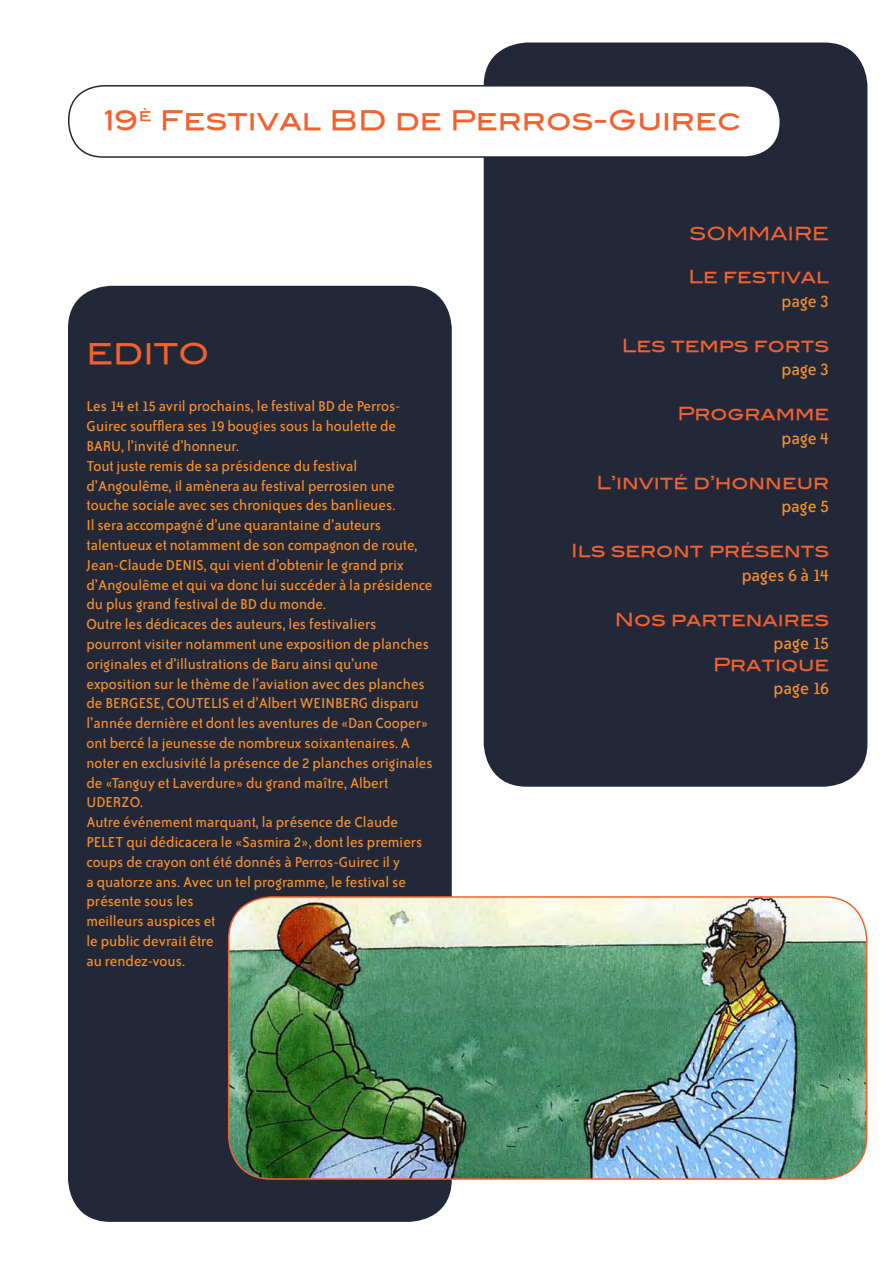
<style>
.page{position:relative;width:893px;height:1263px;background:#fff}
.page>*{position:absolute;margin:0;border:0;box-sizing:border-box;transform-origin:0 0}
.t1{font:28.5px "Blair Md ITCTT Medium";color:#f16231}
.t2{font:27px "Blair Md ITCTT Medium";color:#f16231}
.t3{font:19.5px "Bailey Sans ITC";color:#f6902f}
.t4{font:18px "Blair Md ITCTT Medium";color:#f16231}
.t5{font:16.5px/19.8px "Bailey Sans ITC";color:#f6902f}
</style>
<div class="page">
<div style="left:484px;top:43px;width:383px;height:743px;background:#232838;border-radius:43px"></div>
<div style="left:484px;top:43px;width:383px;height:744px;border:2px solid #232838;border-radius:43px"></div>
<div style="left:69px;top:86px;width:711px;height:71px;background:#fff;border-radius:34px"></div>
<div style="left:68px;top:85px;width:713px;height:73px;border:2px solid #232838;border-radius:34px"></div>
<div style="left:68px;top:286px;width:384px;height:936px;background:#232838;border-radius:43px"></div>
<img style="left:229px;top:897px;width:638px;height:282px">
<div style="left:228px;top:896px;width:639px;height:284px;border:2px solid #f16231;border-radius:43px"></div>
<h2 class="t2" style="left:104px;top:98px;width:638px">19<sup>è</sup> Festival BD de Perros-Guirec</h2>
<h1 class="t1" style="left:86px;top:331px;width:124px">EDITO</h1>
<p class="t5" style="left:86px;top:397px;width:348px">Les 14 et 15 avril prochains, le festival BD de Perros-Guirec soufflera ses 19 bougies sous la houlette de BARU, l’invité d’honneur.<br>Tout juste remis de sa présidence du festival d’Angoulême, il amènera au festival perrosien une touche sociale avec ses chroniques des banlieues.<br>Il sera accompagné d’une quarantaine d’auteurs talentueux et notamment de son compagnon de route, Jean-Claude DENIS, qui vient d’obtenir le grand prix d’Angoulême et qui va donc lui succéder à la présidence du plus grand festival de BD du monde.<br>Outre les dédicaces des auteurs, les festivaliers pourront visiter notamment une exposition de planches originales et d’illustrations de Baru ainsi qu’une exposition sur le thème de l’aviation avec des planches de BERGESE, COUTELIS et d’Albert WEINBERG disparu l’année dernière et dont les aventures de «Dan Cooper» ont bercé la jeunesse de nombreux soixantenaires. A noter en exclusivité la présence de 2 planches originales de «Tanguy et Laverdure» du grand maître, Albert UDERZO.<br>Autre événement marquant, la présence de Claude PELET qui dédicacera le «Sasmira 2», dont les premiers coups de crayon ont été donnés à Perros-Guirec il y<br>a quatorze ans. Avec un tel programme, le festival se présente sous les<br>meilleurs auspices et<br>le public devrait être<br>au rendez-vous.</p>
<p class="t4" style="left:689px;top:219px;width:141px">SOMMAIRE</p>
<p class="t4" style="left:688px;top:262px;width:142px">Le festival</p>
<p class="t3" style="left:781px;top:291px;width:49px">page 3</p>
<p class="t4" style="left:622px;top:331px;width:209px">Les temps forts</p>
<p class="t3" style="left:781px;top:359px;width:49px">page 3</p>
<p class="t4" style="left:677px;top:399px;width:153px">Programme</p>
<p class="t3" style="left:781px;top:427px;width:49px">page 4</p>
<p class="t4" style="left:596px;top:467px;width:234px">L’invité d’honneur</p>
<p class="t3" style="left:781px;top:496px;width:49px">page 5</p>
<p class="t4" style="left:571px;top:536px;width:259px">Ils seront présents</p>
<p class="t3" style="left:742px;top:564px;width:89px">pages 6 à 14</p>
<p class="t4" style="left:615px;top:604px;width:216px">Nos partenaires</p>
<p class="t3" style="left:774px;top:633px;width:57px">page 15</p>
<p class="t4" style="left:713px;top:649px;width:118px">Pratique</p>
<p class="t3" style="left:774px;top:678px;width:57px">page 16</p>
</div>
